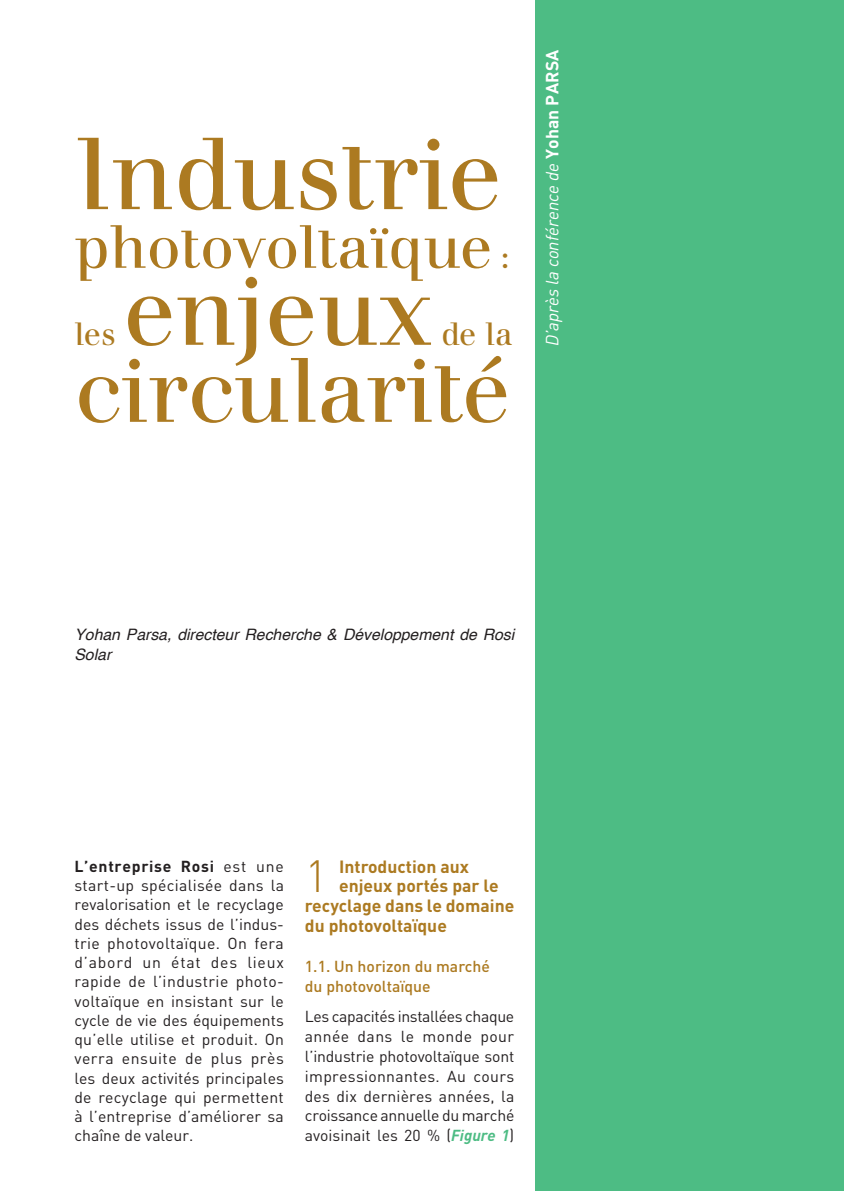
<style>
.page{position:relative;width:844px;height:1191px;background:#fff}
.page>*{position:absolute;margin:0;border:0;box-sizing:border-box;transform-origin:0 0}
.Chapitre_titre{font:99.75px "Apfelbaum";color:#ac7a21}
.Chapitre_titre-2{font:96.25px "Apfelbaum";color:#ac7a21}
.Chapitre_titre-3{font:89.25px "Apfelbaum";color:#ac7a21}
.Chapitre_titre-4{font:59.5px "Apfelbaum";color:#ac7a21}
.Intertitre_1{font:300 44.45px "DINOT";color:#ac7a21}
.Chapitre_titre-5{font:31.5px "Apfelbaum";color:#ac7a21}
.Intertitre_1-2{font:700 17.5px "DINOT";color:#ac7a21}
.Auteur_bandeau{font:italic 17.5px "DINOT";color:#fff}
.Texte_courant{font:15.75px/19.2px "DINOT";color:#231f20;text-align:justify}
.Auteur_presentation{font:italic 15.75px/19.2px "Helvetica";color:#231f20}
.Intertitre_2{font:500 15.75px/19.9px "DINOT";color:#ac7a21}
.s1{font-size:31.5px}
.s2{font-weight:700;font-style:normal}
.s3{font-weight:700}
.s4{font-weight:700;font-style:italic;color:#4dbc84}
</style>
<div class="page">
<div style="left:535px;top:0;width:308px;height:1191px;background:#4dbc84"></div>
<p class="Chapitre_titre" style="left:74px;top:114px;width:429px">Industrie</p>
<p class="Chapitre_titre-4" style="left:74px;top:211px;width:436px">photovoltaïque <span class="s1">:</span></p>
<p class="Chapitre_titre-2" style="left:124px;top:253px;width:309px">enjeux</p>
<p class="Chapitre_titre-5" style="left:74px;top:315px;width:43px">les</p>
<p class="Chapitre_titre-5" style="left:441px;top:315px;width:72px">de la</p>
<p class="Chapitre_titre-3" style="left:74px;top:337px;width:439px">circularité</p>
<p class="Auteur_bandeau" style="left:541px;top:346px;width:298px;rotate:-90deg">D’après la conférence de <span class="s2">Yohan PARSA</span></p>
<p class="Auteur_presentation" style="left:74px;top:625px;width:441px">Yohan Parsa, directeur Recherche &amp; Développement de Rosi<br>Solar</p>
<p class="Texte_courant" style="left:74px;top:856px;width:211px"><span class="s3">L’entreprise Rosi</span> est une start-up spécialisée dans la revalorisation et le recyclage des déchets issus de l’indus&shy;trie photovoltaïque. On fera d’abord un état des lieux rapide de l’industrie photo&shy;voltaïque en insistant sur le cycle de vie des équipements qu’elle utilise et produit. On verra ensuite de plus près les deux activités principales de recyclage qui permettent à l’entreprise d’améliorer sa chaîne de valeur.</p>
<p class="Intertitre_1" style="left:305px;top:849px;width:24px">1</p>
<p class="Intertitre_1-2" style="left:339px;top:855px;width:131px">Introduction aux</p>
<p class="Intertitre_1-2" style="left:339px;top:874px;width:161px">enjeux portés par le</p>
<p class="Intertitre_1-2" style="left:305px;top:894px;width:211px">recyclage dans le domaine</p>
<p class="Intertitre_1-2" style="left:305px;top:914px;width:143px">du photovoltaïque</p>
<p class="Intertitre_2" style="left:305px;top:956px;width:186px">1.1. Un horizon du marché du photovoltaïque</p>
<p class="Texte_courant" style="left:305px;top:1005px;width:211px;line-height:19.9px">Les capacités installées chaque année dans le monde pour l’industrie photovoltaïque sont impressionnantes. Au cours des dix dernières années, la croissance annuelle du marché avoisinait les 20 % (<span class="s4">Figure 1</span>)</p>
</div>
